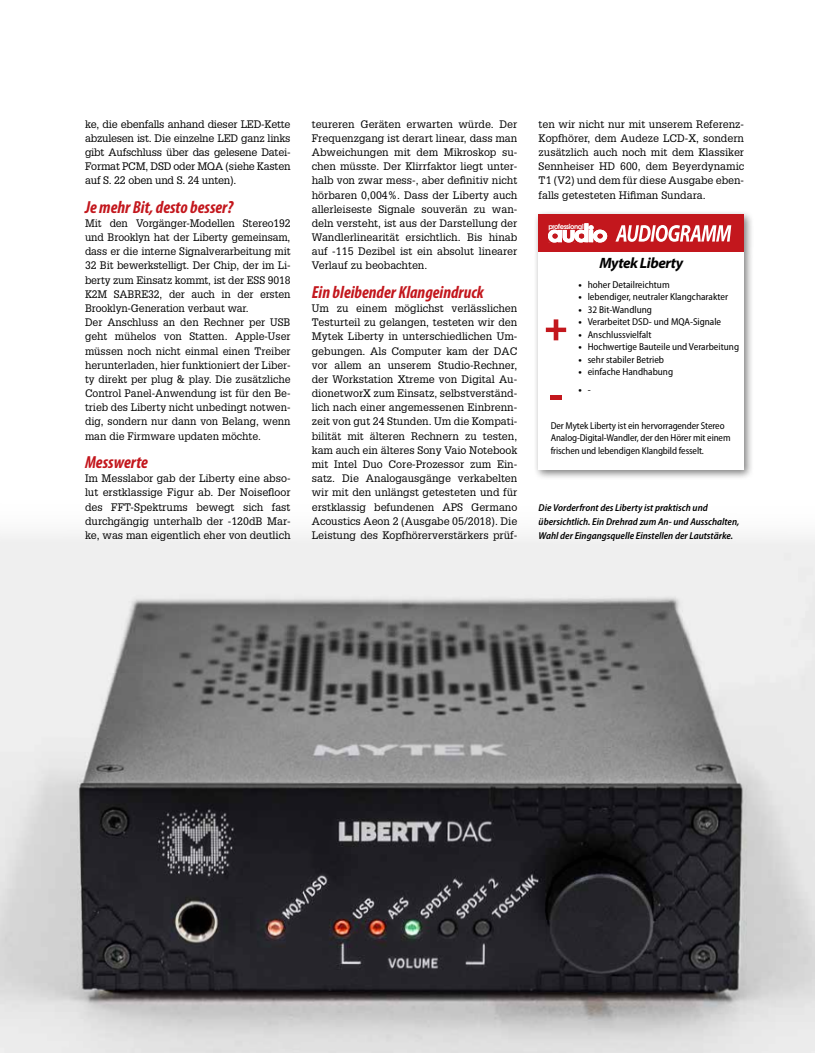
<style>
.page{position:relative;width:815px;height:1053px;background:#fff}
.page>*{position:absolute;margin:0;border:0;box-sizing:border-box;transform-origin:0 0}
.t1{font:italic 700 condensed 17.5px "Myriad Pro";color:#c3171d}
.t2{font:italic 700 15px "Myriad Pro";letter-spacing:-.03em;color:#000}
.t3{font:10.62px/14.1px "Glypha LT Std";color:#000;text-align:justify}
.t4{font:semi-condensed 10px/12.5px "Myriad Pro";color:#000}
.t5{font:italic 600 semi-condensed 10px/14.1px "Myriad Pro";color:#000}
.t6{font:700 10px "Myriad Pro";color:#000}
.t7{font:700 7px "Century Gothic";letter-spacing:-.065em;color:#fff}
.s1{font-weight:700;font-stretch:normal}
.s2{font-weight:400;font-stretch:semi-condensed}
</style>
<div class="page">
<img style="left:0;top:534px;width:815px;height:518px">
<div style="left:533px;top:209px;width:221px;height:271px;background:#000;opacity:.5"></div>
<div style="left:539px;top:215px;width:205px;height:255px;background:#fff"></div>
<div style="left:539px;top:215px;width:205px;height:37px;background:#c3171d"></div>
<svg style="left:548px;top:223px;width:59px;height:19px"></svg>
<svg style="left:615px;top:225px;width:116px;height:17px"></svg>
<svg style="left:546px;top:319px;width:20px;height:21px"></svg>
<div style="left:550px;top:394px;width:12px;height:5px;background:#c3171d"></div>
<p class="t3" style="left:85px;top:116px;width:207px">ke, die ebenfalls anhand dieser LED-Kette abzulesen ist. Die einzelne LED ganz links gibt Aufschluss über das gelesene Datei-Format PCM, DSD oder MQA (siehe Kasten auf S. 22 oben und S. 24 unten).</p>
<h1 class="t1" style="left:85px;top:196px;width:150px">Je mehr Bit, desto besser?</h1>
<p class="t3" style="left:85px;top:216px;width:207px;text-align:left">Mit den Vorgänger-Modellen Stereo192 und Brooklyn hat der Liberty gemeinsam, dass er die interne Signalverarbeitung mit 32 Bit bewerkstelligt. Der Chip, der im Li&shy;berty zum Einsatz kommt, ist der ESS 9018<br>K2M SABRE32, der auch in der ersten Brooklyn-Generation verbaut war.<br>Der Anschluss an den Rechner per USB geht mühelos von Statten. Apple-User müssen noch nicht einmal einen Treiber herunterladen, hier funktioniert der Liber&shy;ty direkt per plug &amp; play. Die zusätzliche Control Panel-Anwendung ist für den Be&shy;trieb des Liberty nicht unbedingt notwen&shy;dig, sondern nur dann von Belang, wenn man die Firmware updaten möchte.</p>
<h1 class="t1" style="left:85px;top:451px;width:64px">Messwerte</h1>
<p class="t3" style="left:85px;top:471px;width:207px">Im Messlabor gab der Liberty eine abso&shy;lut erstklassige Figur ab. Der Noisefloor des FFT-Spektrums bewegt sich fast durchgängig unterhalb der -120dB Mar&shy;ke, was man eigentlich eher von deutlich</p>
<p class="t3" style="left:312px;top:116px;width:207px">teureren Geräten erwarten würde. Der Frequenzgang ist derart linear, dass man Abweichungen mit dem Mikroskop su&shy;chen müsste. Der Klirrfaktor liegt unter&shy;halb von zwar mess-, aber definitiv nicht hörbaren 0,004%. Dass der Liberty auch allerleiseste Signale souverän zu wan&shy;deln versteht, ist aus der Darstellung der Wandlerlinearität ersichtlich. Bis hinab auf -115 Dezibel ist ein absolut linearer Verlauf zu beobachten.</p>
<h1 class="t1" style="left:312px;top:281px;width:173px">Ein bleibender Klangeindruck</h1>
<p class="t3" style="left:312px;top:301px;width:207px">Um zu einem möglichst verlässlichen Testurteil zu gelangen, testeten wir den Mytek Liberty in unterschiedlichen Um&shy;gebungen. Als Computer kam der DAC vor allem an unserem Studio-Rechner, der Workstation Xtreme von Digital Au&shy;dionetworX zum Einsatz, selbstverständ&shy;lich nach einer angemessenen Einbrenn&shy;zeit von gut 24 Stunden. Um die Kompati&shy;bilität mit älteren Rechnern zu testen, kam auch ein älteres Sony Vaio Notebook mit Intel Duo Core-Prozessor zum Ein&shy;satz. Die Analogausgänge verkabelten wir mit den unlängst getesteten und für erstklassig befundenen APS Germano Acoustics Aeon 2 (Ausgabe 05/2018). Die Leistung des Kopfhörerverstärkers prüf-</p>
<p class="t3" style="left:539px;top:117px;width:207px">ten wir nicht nur mit unserem Referenz-Kopfhörer, dem Audeze LCD-X, sondern zusätzlich auch noch mit dem Klassiker Sennheiser HD 600, dem Beyerdynamic T1 (V2) und dem für diese Ausgabe eben&shy;falls getesteten Hifiman Sundara.</p>
<p class="t7" style="left:548px;top:221px;width:37px">professional</p>
<h2 class="t2" style="left:599px;top:253px;width:85px">Mytek Liberty</h2>
<p class="t4" style="left:578px;top:278px;width:93px"><span class="s1">•</span> hoher Detailreichtum</p>
<p class="t4" style="left:578px;top:291px;width:151px"><span class="s1">•</span> lebendiger, neutraler Klangcharakter</p>
<p class="t4" style="left:578px;top:303px;width:75px"><span class="s1">•</span> 32 Bit-Wandlung</p>
<p class="t4" style="left:578px;top:316px;width:144px"><span class="s1">•</span> Verarbeitet DSD- und MQA-Signale</p>
<p class="t4" style="left:578px;top:328px;width:75px"><span class="s1">•</span> Anschlussvielfalt</p>
<p class="t4" style="left:578px;top:341px;width:162px"><span class="s1">•</span> Hochwertige Bauteile und Verarbeitung</p>
<p class="t4" style="left:578px;top:353px;width:87px"><span class="s1">•</span> sehr stabiler Betrieb</p>
<p class="t4" style="left:578px;top:366px;width:96px"><span class="s1">•</span> einfache Handhabung</p>
<p class="t6" style="left:578px;top:383px;width:14px">• <span class="s2">-</span></p>
<p class="t4" style="left:551px;top:419px;width:181px">Der Mytek Liberty ist ein hervorragender Stereo<br>Analog-Digital-Wandler, der den Hörer mit einem frischen und lebendigen Klangbild fesselt.</p>
<p class="t5" style="left:539px;top:500px;width:202px">Die Vorderfront des Liberty ist praktisch und übersichtlich. Ein Drehrad zum An- und Ausschalten,<br>Wahl der Eingangsquelle Einstellen der Lautstärke.</p>
</div>
